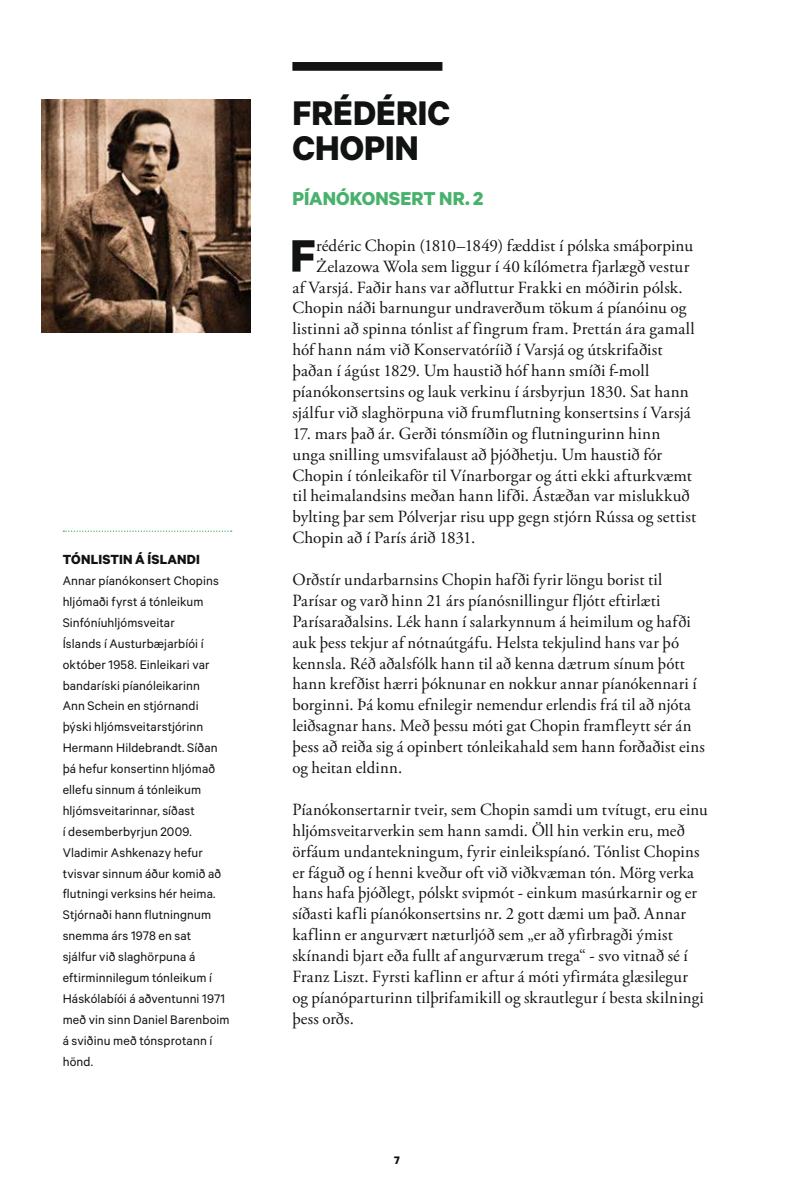
<style>
.page{position:relative;width:794px;height:1191px;background:#fff}
.page>*{position:absolute;margin:0;border:0;box-sizing:border-box;transform-origin:0 0}
.t1{font:700 51.1px "Calibre";color:#111212}
.t2{font:700 38.5px/35px "Calibre";letter-spacing:.005em;color:#111212}
.t3{font:700 21px "Calibre";letter-spacing:.005em;color:#48b26c}
.t4{font:17.15px/20.8px "Adobe Garamond Pro";letter-spacing:.01em;color:#111212}
.t5{font:700 14.88px "Calibre";letter-spacing:.015em;color:#111212}
.t6{font:14px/20.8px "Calibre";letter-spacing:.01em;color:#111212}
.t7{font:700 12.25px "Calibre";color:#111212}
</style>
<div class="page">
<img style="left:42px;top:99px;width:209px;height:233px">
<div style="left:292px;top:62px;width:150px;height:9px;background:#111212"></div>
<svg style="left:63px;top:530px;width:169px;height:2px"></svg>
<p class="t5" style="left:63px;top:550px;width:139px">TÓNLISTIN Á ÍSLANDI</p>
<p class="t6" style="left:63px;top:570px;width:168px">Annar píanókonsert Chopins hljómaði fyrst á tónleikum<br>Sinfóníuhljómsveitar<br>Íslands í Austurbæjarbíói í október 1958. Einleikari var bandaríski píanóleikarinn<br>Ann Schein en stjórnandi þýski hljómsveitarstjórinn<br>Hermann Hildebrandt. Síðan þá hefur konsertinn hljómað ellefu sinnum á tónleikum hljómsveitarinnar, síðast<br>í desemberbyrjun 2009.<br>Vladimir Ashkenazy hefur tvisvar sinnum áður komið að flutningi verksins hér heima.<br>Stjórnaði hann flutningnum snemma árs 1978 en sat<br>sjálfur við slaghörpuna á eftirminnilegum tónleikum í<br>Háskólabíói á aðventunni 1971 með vin sinn Daniel Barenboim á sviðinu með tónsprotann í hönd.</p>
<h2 class="t2" style="left:292px;top:95px;width:159px">FRÉDÉRIC<br>CHOPIN</h2>
<p class="t3" style="left:292px;top:186px;width:193px">PÍANÓKONSERT NR. 2</p>
<h1 class="t1" style="left:290px;top:224px;width:27px">F</h1>
<p class="t4" style="left:316px;top:235px;width:378px">rédéric Chopin (1810–1849) fæddist í pólska smáþorpinu</p>
<p class="t4" style="left:316px;top:256px;width:375px">Żelazowa Wola sem liggur í 40 kílómetra fjarlægð vestur</p>
<p class="t4" style="left:292px;top:277px;width:392px">af Varsjá. Faðir hans var aðfluttur Frakki en móðirin pólsk.</p>
<p class="t4" style="left:292px;top:298px;width:395px">Chopin náði barnungur undraverðum tökum á píanóinu og</p>
<p class="t4" style="left:292px;top:319px;width:404px">listinni að spinna tónlist af fingrum fram. Þrettán ára gamall</p>
<p class="t4" style="left:292px;top:340px;width:372px">hóf hann nám við Konservatóríið í Varsjá og útskrifaðist</p>
<p class="t4" style="left:292px;top:361px;width:358px">þaðan í ágúst 1829. Um haustið hóf hann smíði f-moll</p>
<p class="t4" style="left:292px;top:382px;width:398px">píanókonsertsins og lauk verkinu í ársbyrjun 1830. Sat hann</p>
<p class="t4" style="left:292px;top:402px;width:400px">sjálfur við slaghörpuna við frumflutning konsertsins í Varsjá</p>
<p class="t4" style="left:292px;top:423px;width:405px">17. mars það ár. Gerði tónsmíðin og flutningurinn hinn unga snilling umsvifalaust að þjóðhetju. Um haustið fór Chopin í tónleikaför til Vínarborgar og átti ekki afturkvæmt til heimalandsins meðan hann lifði. Ástæðan var mislukkuð bylting þar sem Pólverjar risu upp gegn stjórn Rússa og settist Chopin að í París árið 1831.</p>
<p class="t4" style="left:292px;top:570px;width:414px">Orðstír undarbarnsins Chopin hafði fyrir löngu borist til Parísar og varð hinn 21 árs píanósnillingur fljótt eftirlæti Parísaraðalsins. Lék hann í salarkynnum á heimilum og hafði auk þess tekjur af nótnaútgáfu. Helsta tekjulind hans var þó kennsla. Réð aðalsfólk hann til að kenna dætrum sínum þótt hann krefðist hærri þóknunar en nokkur annar píanókennari í borginni. Þá komu efnilegir nemendur erlendis frá til að njóta leiðsagnar hans. Með þessu móti gat Chopin framfleytt sér án þess að reiða sig á opinbert tónleikahald sem hann forðaðist eins og heitan eldinn.</p>
<p class="t4" style="left:292px;top:799px;width:417px">Píanókonsertarnir tveir, sem Chopin samdi um tvítugt, eru einu hljómsveitarverkin sem hann samdi. Öll hin verkin eru, með örfáum undantekningum, fyrir einleikspíanó. Tónlist Chopins er fáguð og í henni kveður oft við viðkvæman tón. Mörg verka hans hafa þjóðlegt, pólskt svipmót - einkum masúrkarnir og er síðasti kafli píanókonsertsins nr. 2 gott dæmi um það. Annar kaflinn er angurvært næturljóð sem „er að yfirbragði ýmist skínandi bjart eða fullt af angurværum trega“ - svo vitnað sé í Franz Liszt. Fyrsti kaflinn er aftur á móti yfirmáta glæsilegur og píanóparturinn tilþrifamikill og skrautlegur í besta skilningi þess orðs.</p>
<p class="t7" style="left:394px;top:1152px;width:7px">7</p>
</div>
